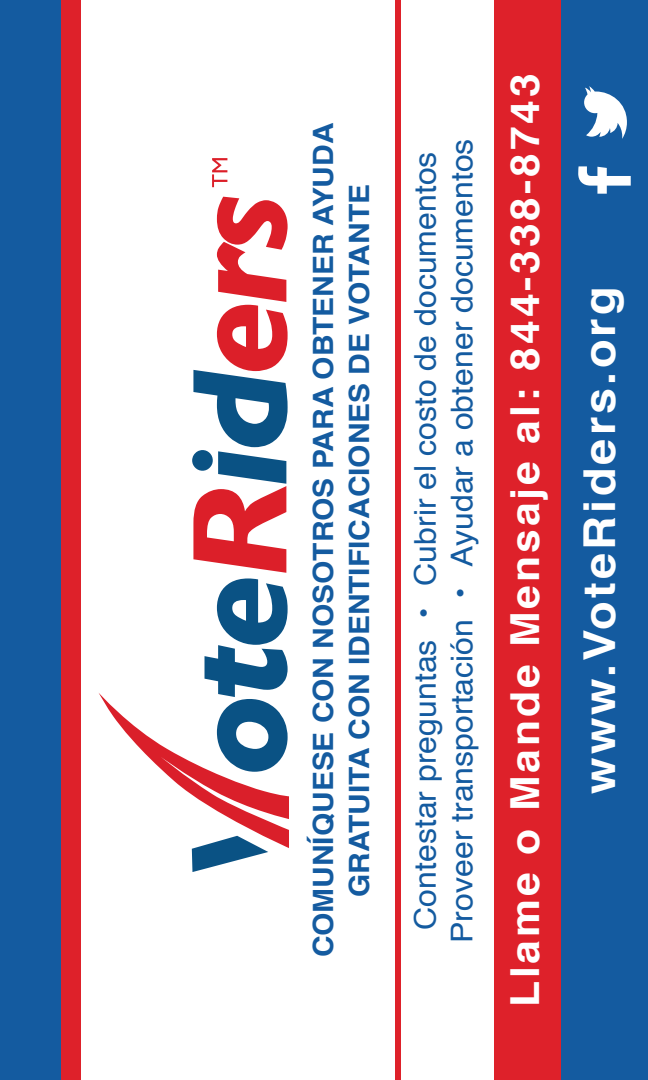
<style>
.page{position:relative;width:648px;height:1080px;background:#fff}
.page>*{position:absolute;margin:0;border:0;box-sizing:border-box;transform-origin:0 0}
.t1{font:700 44px "Helvetica";letter-spacing:.065em;color:#fff;scale:1.07 1}
.t2{font:700 40px "Helvetica";letter-spacing:.065em;color:#fff;scale:1.07 1}
.t3{font:30px/36.4px "Helvetica";color:#145ba0;text-align:center;scale:1.07 1}
.t4{font:700 28px/36px "Helvetica";color:#145ba0;text-align:center;scale:1.07 1}
.s1{font-family:"Koz Go Pr 6 N";font-size:32px}
</style>
<div class="page">
<div style="left:494px;top:0;width:82px;height:1080px;background:#de212a"></div>
<div style="left:562px;top:0;width:86px;height:1080px;background:#145ba0"></div>
<svg style="left:192px;top:197px;width:96px;height:496px"></svg>
<svg style="left:192px;top:848px;width:76px;height:24px"></svg>
<svg style="left:99px;top:693px;width:190px;height:155px"></svg>
<svg style="left:212px;top:158px;width:15px;height:29px"></svg>
<svg style="left:584px;top:86px;width:43px;height:53px"></svg>
<svg style="left:578px;top:166px;width:53px;height:28px"></svg>
<div style="left:60px;top:0;width:21px;height:1080px;background:#de212a"></div>
<div style="left:395px;top:0;width:5px;height:1080px;background:#de212a"></div>
<div style="left:0;top:0;width:60px;height:1080px;background:#145ba0"></div>
<p class="t4" style="left:306px;top:957px;width:781px;rotate:-90deg">COMUNÍQUESE CON NOSOTROS PARA OBTENER AYUDA<br>GRATUITA CON IDENTIFICACIONES DE VOTANTE</p>
<p class="t3" style="left:408px;top:943px;width:753px;rotate:-90deg">Contestar preguntas <span class="s1">・</span> Cubrir el costo de documentos<br>Proveer transportación <span class="s1">・</span> Ayudar a obtener documentos</p>
<h2 class="t2" style="left:493px;top:1007px;width:874px;rotate:-90deg">Llame o Mande Mensaje al: 844-338-8743</h2>
<h1 class="t1" style="left:564px;top:794px;width:476px;rotate:-90deg">www.VoteRiders.org</h1>
</div>
